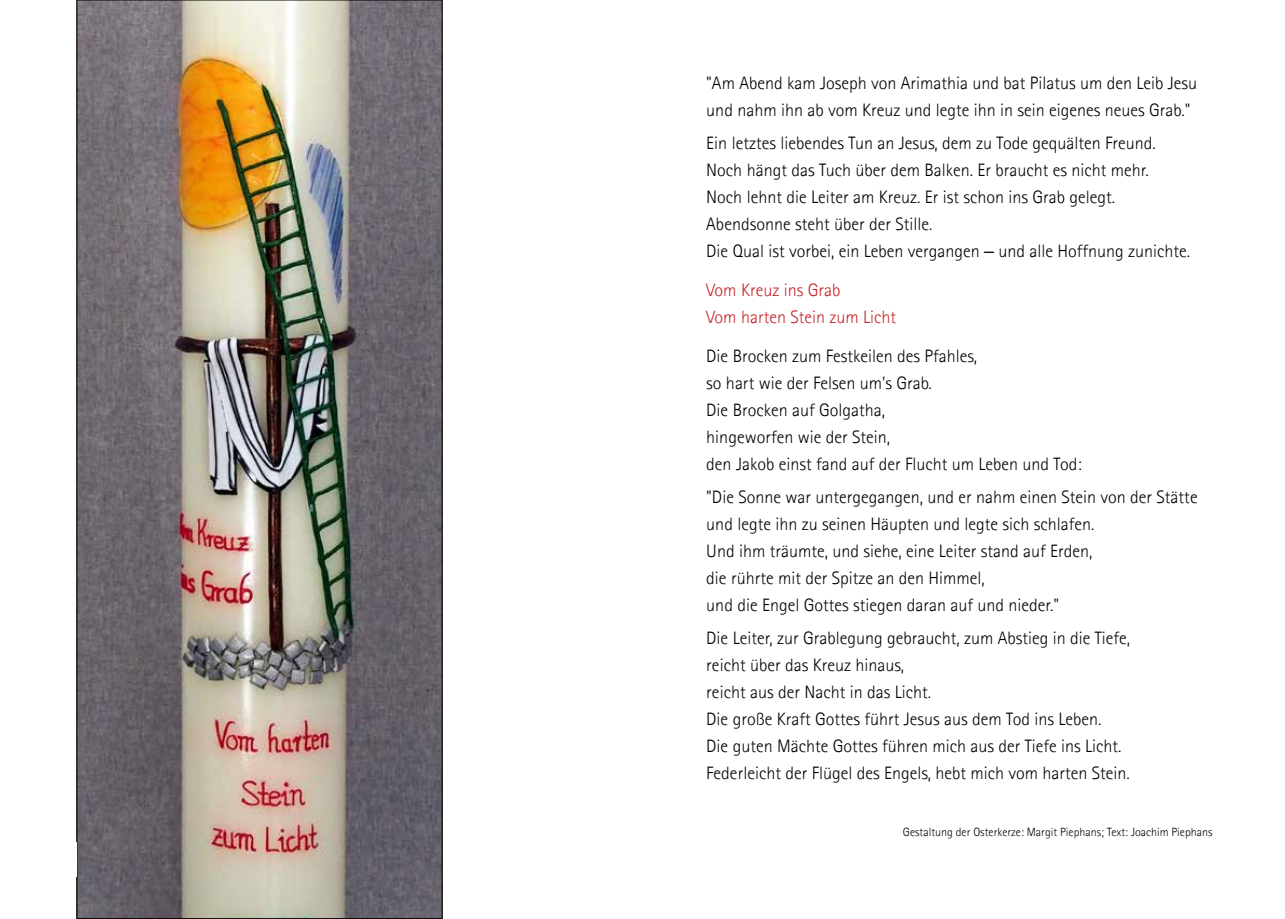
<style>
.page{position:relative;width:1285px;height:919px;background:#fff}
.page>*{position:absolute;margin:0;border:0;box-sizing:border-box;transform-origin:0 0}
.t1{font:300 18px/27px "Agfa Rotis Sans Serif";color:#000}
.t2{font:300 18px/27px "Agfa Rotis Sans Serif";color:#c72127}
.t3{font:300 12px "Agfa Rotis Sans Serif";color:#000}
.s1{font-family:"Arial";font-weight:400}
</style>
<div class="page">
<img style="left:79px;top:2px;width:361px;height:914px">
<p class="t1" style="left:706px;top:69px;width:492px">"Am Abend kam Joseph von Arimathia und bat Pilatus um den Leib Jesu und nahm ihn ab vom Kreuz und legte ihn in sein eigenes neues Grab."</p>
<p class="t1" style="left:706px;top:129px;width:485px">Ein letztes liebendes Tun an Jesus, dem zu Tode gequälten Freund.<br>Noch hängt das Tuch über dem Balken. Er braucht es nicht mehr.<br>Noch lehnt die Leiter am Kreuz. Er ist schon ins Grab gelegt.<br>Abendsonne steht über der Stille.<br>Die Qual ist vorbei, ein Leben vergangen <span class="s1">–</span> und alle Hoffnung zunichte.</p>
<p class="t2" style="left:706px;top:276px;width:191px">Vom Kreuz ins Grab<br>Vom harten Stein zum Licht</p>
<p class="t1" style="left:706px;top:342px;width:377px">Die Brocken zum Festkeilen des Pfahles,<br>so hart wie der Felsen um's Grab.<br>Die Brocken auf Golgatha,<br>hingeworfen wie der Stein,<br>den Jakob einst fand auf der Flucht um Leben und Tod:</p>
<p class="t1" style="left:706px;top:483px;width:493px">"Die Sonne war untergegangen, und er nahm einen Stein von der Stätte und legte ihn zu seinen Häupten und legte sich schlafen.<br>Und ihm träumte, und siehe, eine Leiter stand auf Erden,<br>die rührte mit der Spitze an den Himmel,<br>und die Engel Gottes stiegen daran auf und nieder."</p>
<p class="t1" style="left:706px;top:624px;width:425px">Die Leiter, zur Grablegung gebraucht, zum Abstieg in die Tiefe, reicht über das Kreuz hinaus,<br>reicht aus der Nacht in das Licht.<br>Die große Kraft Gottes führt Jesus aus dem Tod ins Leben.<br>Die guten Mächte Gottes führen mich aus der Tiefe ins Licht.<br>Federleicht der Flügel des Engels, hebt mich vom harten Stein.</p>
<p class="t3" style="left:902px;top:825px;width:311px">Gestaltung der Osterkerze: Margit Piephans; Text: Joachim Piephans</p>
</div>
